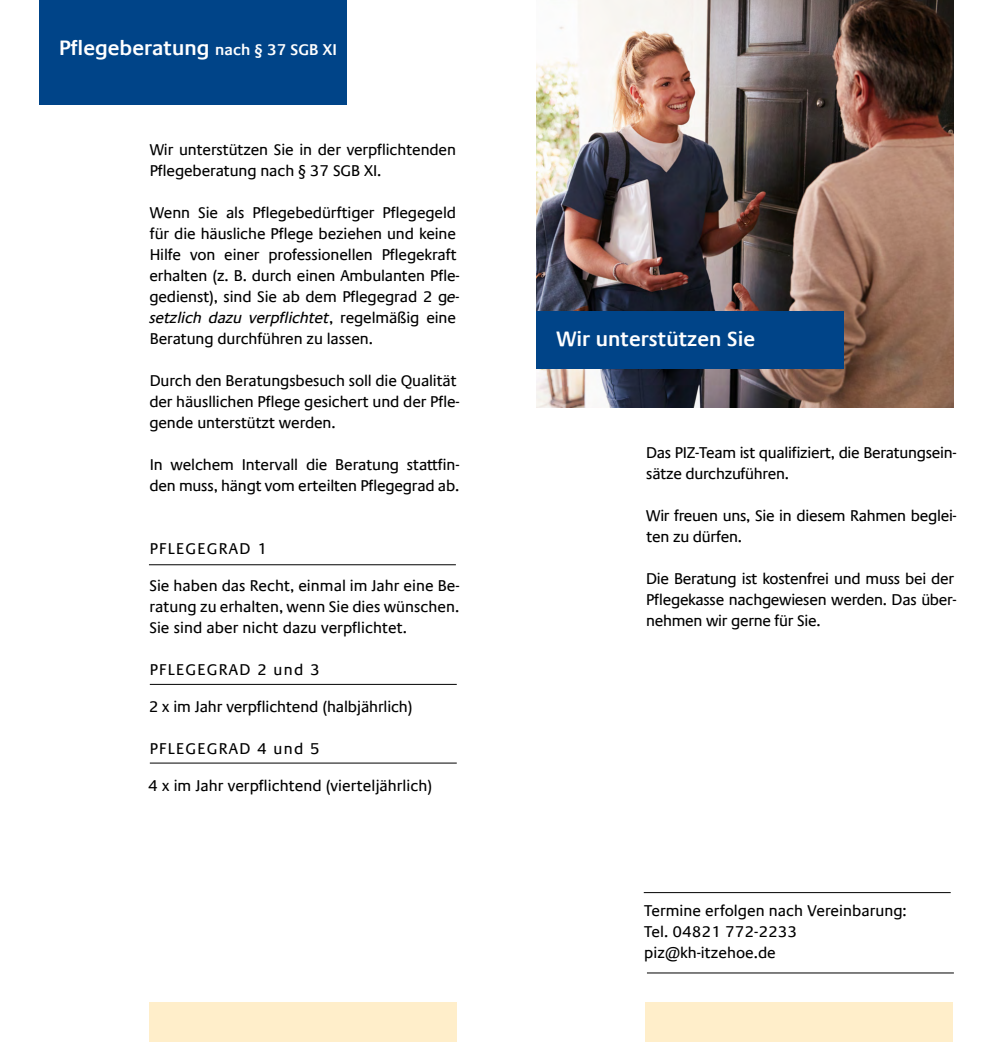
<style>
.page{position:relative;width:993px;height:1042px;background:#fff}
.page>*{position:absolute;margin:0;border:0;box-sizing:border-box;transform-origin:0 0}
.t1{font:600 21px "Praxis Com";color:#fff}
._1_Headline_Innen_12_pt{font:15.75px/21px "Praxis Com";letter-spacing:-.01em;color:#000}
._1_Headline_Innen_12_pt-2{font:15.75px "Praxis Com";letter-spacing:.08em;color:#000}
.s1{font-size:15.75px}
.s2{font-style:italic}
</style>
<div class="page">
<div style="left:149px;top:1002px;width:307px;height:40px;background:#ffeeca"></div>
<div style="left:644px;top:1002px;width:308px;height:40px;background:#ffeeca"></div>
<hr style="left:643px;top:892px;width:307px;height:1px;background:#000">
<div style="left:39px;top:0;width:308px;height:104px;background:#048"></div>
<hr style="left:149px;top:564px;width:307px;height:1px;background:#000">
<hr style="left:150px;top:684px;width:306px;height:1px;background:#000">
<hr style="left:150px;top:763px;width:306px;height:1px;background:#000">
<img style="left:536px;top:0;width:417px;height:408px">
<div style="left:536px;top:311px;width:307px;height:57px;background:#048"></div>
<hr style="left:646px;top:972px;width:307px;height:1px;background:#000">
<p class="t1" style="left:59px;top:35px;width:279px">Pflegeberatung <span class="s1">nach § 37 SGB XI</span></p>
<p class="_1_Headline_Innen_12_pt" style="left:150px;top:139px;width:308px">Wir unterstützen Sie in der verpflichtenden<br>Pflegeberatung nach § 37 SGB XI.</p>
<p class="_1_Headline_Innen_12_pt" style="left:149px;top:202px;width:312px">Wenn Sie als Pflegebedürftiger Pflegegeld für die häusliche Pflege beziehen und keine Hilfe von einer professionellen Pflegekraft erhalten (z. B. durch einen Ambulanten Pfle&shy;gedienst), sind Sie ab dem Pflegegrad 2 g<span class="s2">e&shy;setzlich dazu verpflichtet</span>, regelmäßig eine Beratung durchführen zu lassen.</p>
<p class="_1_Headline_Innen_12_pt" style="left:149px;top:370px;width:312px">Durch den Beratungsbesuch soll die Qualität der häusllichen Pflege gesichert und der Pfle&shy;gende unterstützt werden.</p>
<p class="_1_Headline_Innen_12_pt" style="left:149px;top:454px;width:312px">In welchem Intervall die Beratung stattfin&shy;den muss, hängt vom erteilten Pflegegrad ab.</p>
<p class="_1_Headline_Innen_12_pt-2" style="left:150px;top:540px;width:119px">PFLEGEGRAD 1</p>
<p class="_1_Headline_Innen_12_pt" style="left:149px;top:575px;width:311px;text-align:justify">Sie haben das Recht, einmal im Jahr eine Be&shy;ratung zu erhalten, wenn Sie dies wünschen.<br>Sie sind aber nicht dazu verpflichtet.</p>
<p class="_1_Headline_Innen_12_pt-2" style="left:150px;top:660px;width:171px">PFLEGEGRAD 2 und 3</p>
<p class="_1_Headline_Innen_12_pt" style="left:149px;top:696px;width:265px">2 x im Jahr verpflichtend (halbjährlich)</p>
<p class="_1_Headline_Innen_12_pt-2" style="left:150px;top:739px;width:171px">PFLEGEGRAD 4 und 5</p>
<p class="_1_Headline_Innen_12_pt" style="left:148px;top:775px;width:285px">4 x im Jahr verpflichtend (vierteljährlich)</p>
<p class="t1" style="left:556px;top:326px;width:200px">Wir unterstützen Sie</p>
<p class="_1_Headline_Innen_12_pt" style="left:646px;top:442px;width:312px">Das PIZ-Team ist qualifiziert, die Beratungsein&shy;sätze durchzuführen.</p>
<p class="_1_Headline_Innen_12_pt" style="left:646px;top:505px;width:312px">Wir freuen uns, Sie in diesem Rahmen beglei&shy;ten zu dürfen.</p>
<p class="_1_Headline_Innen_12_pt" style="left:646px;top:568px;width:312px">Die Beratung ist kostenfrei und muss bei der<br>Pflegekasse nachgewiesen werden. Das über&shy;nehmen wir gerne für Sie.</p>
<p class="_1_Headline_Innen_12_pt" style="left:644px;top:900px;width:264px">Termine erfolgen nach Vereinbarung:<br>Tel. 04821 772-2233</p>
<p class="_1_Headline_Innen_12_pt" style="left:644px;top:942px;width:133px">piz@kh-itzehoe.de</p>
</div>
